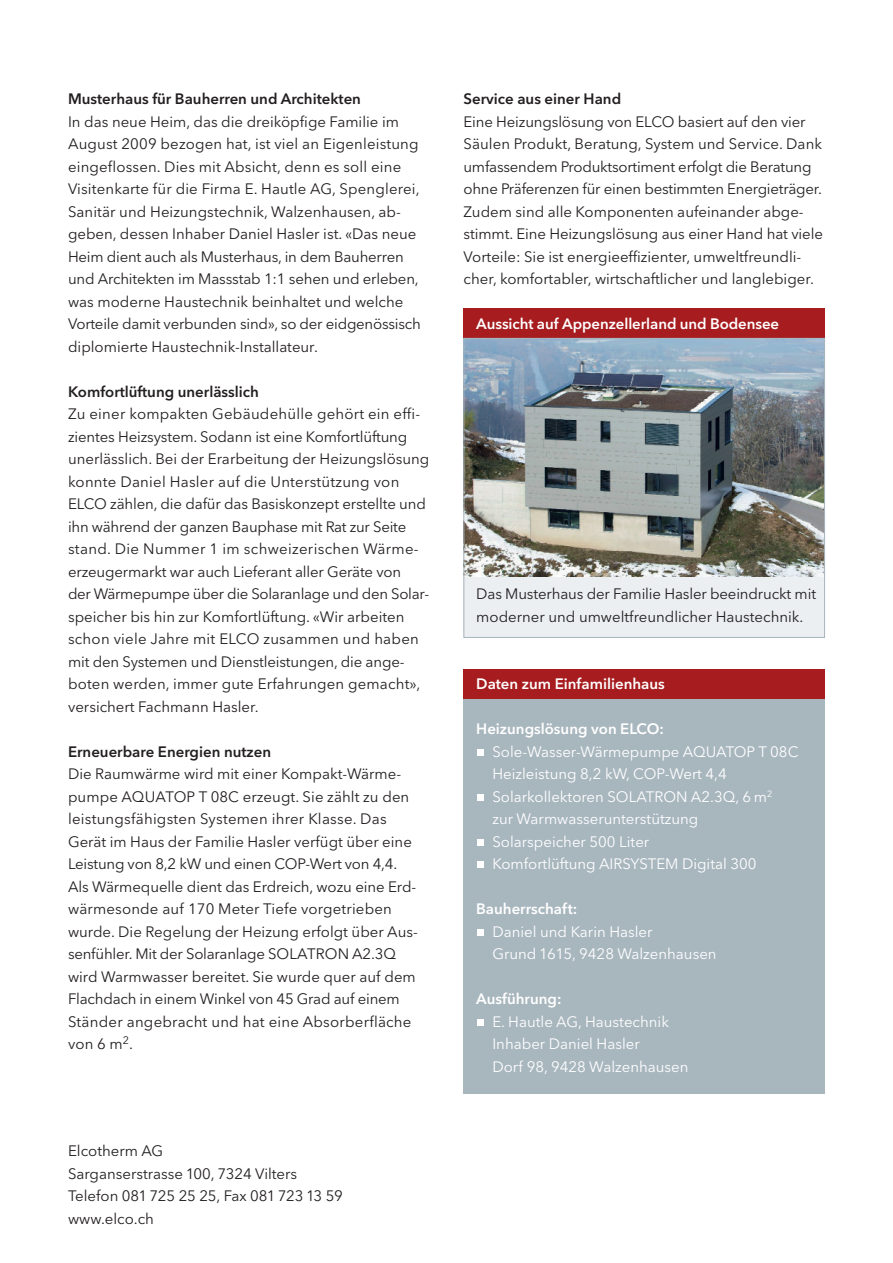
<style>
.page{position:relative;width:893px;height:1263px;background:#fff}
.page>*{position:absolute;margin:0;border:0;box-sizing:border-box;transform-origin:0 0}
.t1{font:15px/22.5px "Avenir Next LT Pro";color:#231f20}
.t2{font:15px/22.5px "Avenir Next LT Pro";color:#fff}
.t3{font:600 15px "Avenir Next LT Pro";color:#fff}
.t4{font:600 15px "Avenir Next LT Pro";color:#231f20}
</style>
<div class="page">
<img style="left:465px;top:340px;width:358px;height:237px">
<div style="left:463px;top:694px;width:362px;height:400px;background:#a8b6be"></div>
<svg style="left:478px;top:1019px;width:6px;height:6px"></svg>
<svg style="left:478px;top:929px;width:6px;height:6px"></svg>
<svg style="left:478px;top:749px;width:6px;height:6px"></svg>
<svg style="left:478px;top:794px;width:6px;height:6px"></svg>
<svg style="left:478px;top:839px;width:6px;height:6px"></svg>
<div style="left:478px;top:861px;width:6px;height:7px;background:#fff"></div>
<div style="left:463px;top:669px;width:362px;height:29px;background:#a61c1f"></div>
<div style="left:463px;top:577px;width:362px;height:60px;background:#ebeff1"></div>
<div style="left:463px;top:309px;width:362px;height:29px;background:#a61c1f"></div>
<div style="left:463px;top:338px;width:362px;height:300px;border:1px solid #a8b6be"></div>
<p class="t4" style="left:68px;top:94px;width:294px">Musterhaus für Bauherren und Architekten</p>
<p class="t1" style="left:68px;top:112px;width:354px">In das neue Heim, das die dreiköpfige Familie im August 2009 bezogen hat, ist viel an Eigenleistung eingeflossen. Dies mit Absicht, denn es soll eine Visitenkarte für die Firma E. Hautle AG, Spenglerei, Sanitär und Heizungstechnik, Walzenhausen, ab&shy;geben, dessen Inhaber Daniel Hasler ist. «Das neue Heim dient auch als Musterhaus, in dem Bauherren und Architekten im Massstab 1:1 sehen und erleben, was moderne Haustechnik beinhaltet und welche Vorteile damit verbunden sind», so der eidgenössisch diplomierte Haustechnik-Installateur.</p>
<p class="t4" style="left:68px;top:386px;width:193px">Komfortlüftung unerlässlich</p>
<p class="t1" style="left:68px;top:405px;width:363px">Zu einer kompakten Gebäudehülle gehört ein effi&shy;zientes Heizsystem. Sodann ist eine Komfortlüftung unerlässlich. Bei der Erarbeitung der Heizungslösung konnte Daniel Hasler auf die Unterstützung von ELCO zählen, die dafür das Basiskonzept erstellte und ihn während der ganzen Bauphase mit Rat zur Seite stand. Die Nummer 1 im schweizerischen Wärme&shy;erzeugermarkt war auch Lieferant aller Geräte von<br>der Wärmepumpe über die Solaranlage und den Solar&shy;speicher bis hin zur Komfortlüftung. «Wir arbeiten schon viele Jahre mit ELCO zusammen und haben mit den Systemen und Dienstleistungen, die ange&shy;boten werden, immer gute Erfahrungen gemacht», versichert Fachmann Hasler.</p>
<p class="t4" style="left:68px;top:746px;width:205px">Erneuerbare Energien nutzen</p>
<p class="t1" style="left:68px;top:765px;width:351px">Die Raumwärme wird mit einer Kompakt-Wärme&shy;pumpe AQUATOP T 08C erzeugt. Sie zählt zu den leistungsfähigsten Systemen ihrer Klasse. Das Gerät im Haus der Familie Hasler verfügt über eine Leistung von 8,2 kW und einen COP-Wert von 4,4.<br>Als Wärmequelle dient das Erdreich, wozu eine Erd&shy;wärmesonde auf 170 Meter Tiefe vorgetrieben wurde. Die Regelung der Heizung erfolgt über Aus&shy;senfühler. Mit der Solaranlage SOLATRON A2.3Q wird Warmwasser bereitet. Sie wurde quer auf dem Flachdach in einem Winkel von 45 Grad auf einem Ständer angebracht und hat eine Absorberfläche von 6 m<sup>2</sup>.</p>
<p class="t1" style="left:68px;top:1141px;width:276px">Elcotherm AG<br>Sarganserstrasse 100, 7324 Vilters<br>Telefon 081 725 25 25, Fax 081 723 13 59 www.elco.ch</p>
<p class="t4" style="left:463px;top:94px;width:159px">Service aus einer Hand</p>
<p class="t1" style="left:463px;top:112px;width:361px">Eine Heizungslösung von ELCO basiert auf den vier Säulen Produkt, Beratung, System und Service. Dank umfassendem Produktsortiment erfolgt die Beratung ohne Präferenzen für einen bestimmten Energieträger.<br>Zudem sind alle Komponenten aufeinander abge&shy;stimmt. Eine Heizungslösung aus einer Hand hat viele Vorteile: Sie ist energieeffizienter, umweltfreundli&shy;cher, komfortabler, wirtschaftlicher und langlebiger.</p>
<p class="t3" style="left:476px;top:319px;width:304px">Aussicht auf Appenzellerland und Bodensee</p>
<p class="t1" style="left:476px;top:585px;width:341px">Das Musterhaus der Familie Hasler beeindruckt mit moderner und umweltfreundlicher Haustechnik.</p>
<p class="t3" style="left:476px;top:679px;width:190px">Daten zum Einfamilienhaus</p>
<p class="t3" style="left:476px;top:724px;width:189px">Heizungslösung von ELCO:</p>
<p class="t2" style="left:492px;top:742px;width:308px">Sole-Wasser-Wärmepumpe AQUATOP T 08C Heizleistung 8,2 kW, COP-Wert 4,4<br>Solarkollektoren SOLATRON A2.3Q, 6 m<sup>2<br></sup>zur Warmwasserunterstützung<br>Solarspeicher 500 Liter<br>Komfortlüftung AIRSYSTEM Digital 300</p>
<p class="t3" style="left:476px;top:904px;width:103px">Bauherrschaft:</p>
<p class="t2" style="left:492px;top:922px;width:226px">Daniel und Karin Hasler<br>Grund 1615, 9428 Walzenhausen</p>
<p class="t3" style="left:476px;top:994px;width:87px">Ausführung:</p>
<p class="t2" style="left:492px;top:1012px;width:198px">E. Hautle AG, Haustechnik<br>Inhaber Daniel Hasler<br>Dorf 98, 9428 Walzenhausen</p>
</div>
